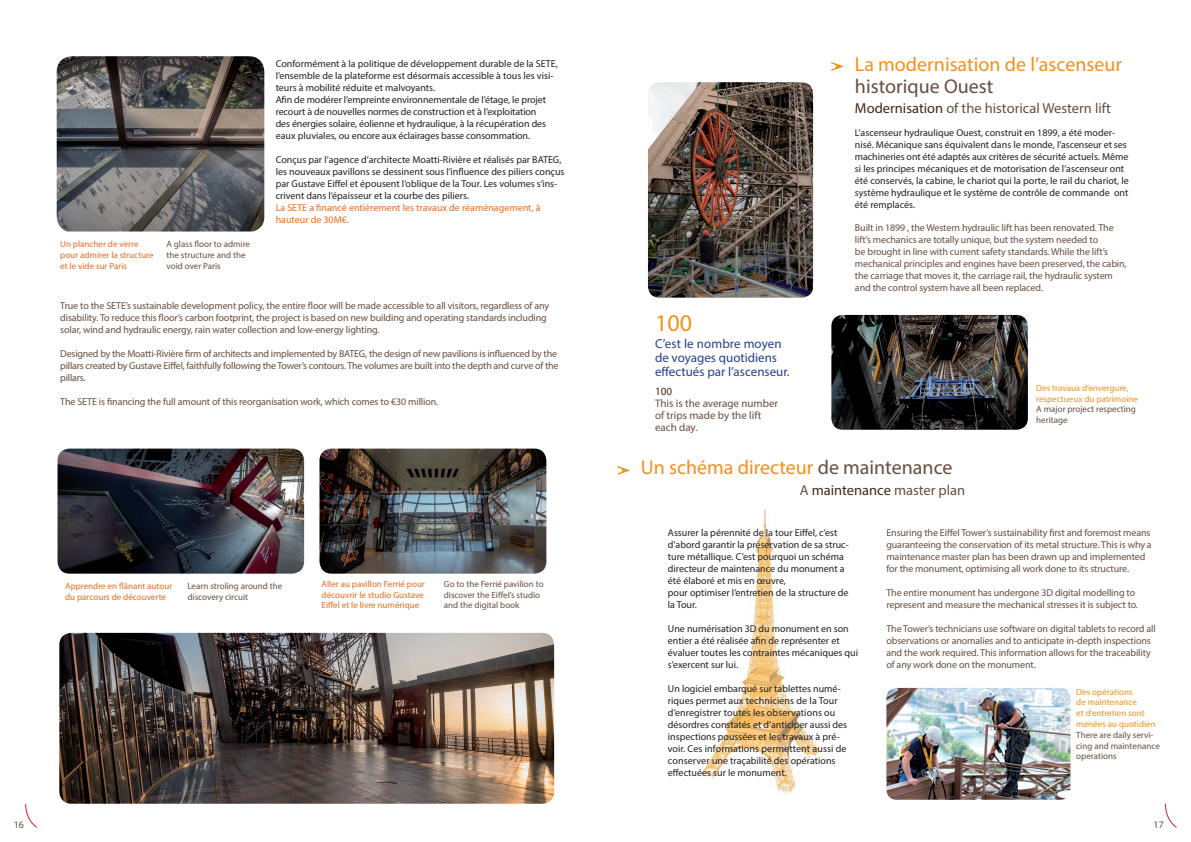
<style>
.page{position:relative;width:1191px;height:842px;background:#fff}
.page>*{position:absolute;margin:0;border:0;box-sizing:border-box;transform-origin:0 0}
.t1{font:24px "Myriad Pro";color:#f4901d}
.t2{font:20px "Myriad Pro";color:#f4901d}
.t3{font:20px "Myriad Pro";color:#674e3f}
.t4{font:14.5px "Myriad Pro";color:#674e3f}
.t5{font:13px/14px "Myriad Pro";color:#253f8e}
.t6{font:11px/12px "Myriad Pro";color:#674e3f}
.t7{font:11px "Myriad Pro";color:#412718}
.t8{font:10px/12px "Myriad Pro";color:#231f20}
.t9{font:10px/12px "Myriad Pro";letter-spacing:-.01em;color:#674e3f}
.t10{font:10px/12px "Myriad Pro";color:#e66c1e}
.t11{font:9px/10.8px "Myriad Pro";color:#674e3f}
.t12{font:9px/10.8px "Myriad Pro";color:#e66c1e}
.t13{font:9px/10.8px "Myriad Pro";color:#f4901d}
.s1{color:#412718}
.s2{color:#674e3f}
</style>
<div class="page">
<svg style="left:831px;top:62px;width:13px;height:9px"></svg>
<img style="left:648px;top:82px;width:165px;height:216px">
<img style="left:886px;top:688px;width:184px;height:112px">
<img style="left:701px;top:509px;width:119px;height:286px">
<img style="left:831px;top:315px;width:197px;height:115px">
<svg style="left:617px;top:466px;width:13px;height:9px"></svg>
<svg style="left:1165px;top:803px;width:12px;height:25px"></svg>
<svg style="left:25px;top:803px;width:12px;height:25px"></svg>
<img style="left:57px;top:56px;width:207px;height:175px">
<img style="left:59px;top:633px;width:495px;height:171px">
<img style="left:57px;top:449px;width:247px;height:125px">
<img style="left:319px;top:449px;width:227px;height:125px">
<p class="t12" style="left:60px;top:239px;width:95px">Un plancher de verre pour admirer la structure et le vide sur Paris</p>
<p class="t11" style="left:166px;top:239px;width:85px">A glass floor to admire the structure and the void over Paris</p>
<p class="t8" style="left:276px;top:58px;width:284px">Conformément à la politique de développement durable de la SETE, l’ensemble de la plateforme est désormais accessible à tous les visi&shy;teurs à mobilité réduite et malvoyants.<br>Afin de modérer l’empreinte environnementale de l’étage, le projet recourt à de nouvelles normes de construction et à l’exploitation<br>des énergies solaire, éolienne et hydraulique, à la récupération des eaux pluviales, ou encore aux éclairages basse consommation.</p>
<p class="t8" style="left:276px;top:154px;width:290px">Conçus par l’agence d’architecte Moatti-Rivière et réalisés par BATEG, les nouveaux pavillons se dessinent sous l’influence des piliers conçus par Gustave Eiffel et épousent l’oblique de la Tour. Les volumes s’ins&shy;crivent dans l’épaisseur et la courbe des piliers.</p>
<p class="t10" style="left:276px;top:202px;width:266px">La SETE a financé entièrement les travaux de réaménagement, à hauteur de 30M€.</p>
<p class="t9" style="left:60px;top:299px;width:490px">True to the SETE’s sustainable development policy, the entire floor will be made accessible to all visitors, regardless of any disability. To reduce this floor’s carbon footprint, the project is based on new building and operating standards including solar, wind and hydraulic energy, rain water collection and low-energy lighting.</p>
<p class="t9" style="left:60px;top:347px;width:500px">Designed by the Moatti-Rivière firm of architects and implemented by BATEG, the design of new pavilions is influenced by the pillars created by Gustave Eiffel, faithfully following the Tower’s contours. The volumes are built into the depth and curve of the pillars.</p>
<p class="t9" style="left:60px;top:395px;width:379px">The SETE is financing the full amount of this reorganisation work, which comes to €30 million.</p>
<p class="t12" style="left:65px;top:580px;width:109px">Apprendre en flânant autour du parcours de découverte</p>
<p class="t11" style="left:187px;top:580px;width:96px">Learn stroling around the discovery circuit</p>
<p class="t12" style="left:322px;top:578px;width:105px">Aller au pavillon Ferrié pour découvrir le studio Gustave<br>Eiffel et le livre numérique</p>
<p class="t11" style="left:444px;top:578px;width:101px">Go to the Ferrié pavilion to discover the Eiffel’s studio and the digital book</p>
<p class="t9" style="left:14px;top:818px;width:12px">16</p>
<h1 class="t1" style="left:655px;top:308px;width:38px">100</h1>
<h3 class="t5" style="left:655px;top:336px;width:136px">C’est le nombre moyen de voyages quotidiens effectués par l’ascenseur.</h3>
<p class="t7" style="left:655px;top:384px;width:18px">100</p>
<p class="t6" style="left:655px;top:397px;width:125px">This is the average number of trips made by the lift each day.</p>
<h2 class="t2" style="left:855px;top:52px;width:268px">La modernisation de l’ascenseur</h2>
<h2 class="t3" style="left:855px;top:74px;width:140px">historique Ouest</h2>
<h3 class="t4" style="left:855px;top:99px;width:257px"><span class="s1">Modernisation</span> of the historical Western lift</h3>
<p class="t8" style="left:855px;top:127px;width:275px">L’ascenseur hydraulique Ouest, construit en 1899, a été moder&shy;nisé. Mécanique sans équivalent dans le monde, l’ascenseur et ses machineries ont été adaptés aux critères de sécurité actuels. Même si les principes mécaniques et de motorisation de l’ascenseur ont été conservés, la cabine, le chariot qui la porte, le rail du chariot, le système hydraulique et le système de contrôle de commande ont été remplacés.</p>
<p class="t9" style="left:855px;top:221px;width:273px">Built in 1899 , the Western hydraulic lift has been renovated. The lift’s mechanics are totally unique, but the system needed to<br>be brought in line with current safety standards. While the lift’s mechanical principles and engines have been preserved, the cabin, the carriage that moves it, the carriage rail, the hydraulic system and the control system have all been replaced.</p>
<p class="t13" style="left:1036px;top:382px;width:103px">Des travaux d’envergure, respectueux du patrimoine</p>
<p class="t11" style="left:1036px;top:404px;width:101px">A major project respecting heritage</p>
<h2 class="t2" style="left:641px;top:455px;width:313px">Un schéma directeur <span class="s2">de maintenance</span></h2>
<h3 class="t4" style="left:799px;top:481px;width:167px">A <span class="s1">maintenance</span> master plan</h3>
<p class="t8" style="left:668px;top:527px;width:182px">Assurer la pérennité de la tour Eiffel, c’est d’abord garantir la préservation de sa struc&shy;ture métallique. C’est pourquoi un schéma directeur de maintenance du monument a été élaboré et mis en œuvre,<br>pour optimiser l’entretien de la structure de la Tour.</p>
<p class="t8" style="left:668px;top:623px;width:192px">Une numérisation 3D du monument en son entier a été réalisée afin de représenter et évaluer toutes les contraintes mécaniques qui s’exercent sur lui.</p>
<p class="t8" style="left:668px;top:683px;width:181px">Un logiciel embarqué sur tablettes numé&shy;riques permet aux techniciens de la Tour d’enregistrer toutes les observations ou désordres constatés et d’anticiper aussi des inspections poussées et les travaux à pré&shy;voir. Ces informations permettent aussi de conserver une traçabilité des opérations effectuées sur le monument.</p>
<p class="t9" style="left:886px;top:527px;width:267px">Ensuring the Eiffel Tower’s sustainability first and foremost means guaranteeing the conservation of its metal structure. This is why a maintenance master plan has been drawn up and implemented for the monument, optimising all work done to its structure.</p>
<p class="t9" style="left:886px;top:587px;width:253px">The entire monument has undergone 3D digital modelling to represent and measure the mechanical stresses it is subject to.</p>
<p class="t9" style="left:886px;top:623px;width:271px">The Tower’s technicians use software on digital tablets to record all observations or anomalies and to anticipate in-depth inspections and the work required. This information allows for the traceability of any work done on the monument.</p>
<p class="t13" style="left:1076px;top:686px;width:81px">Des opérations<br>de maintenance<br>et d’entretien sont menées au quotidien</p>
<p class="t11" style="left:1076px;top:729px;width:85px">There are daily servi&shy;cing and maintenance operations</p>
<p class="t9" style="left:1153px;top:818px;width:12px">17</p>
</div>
